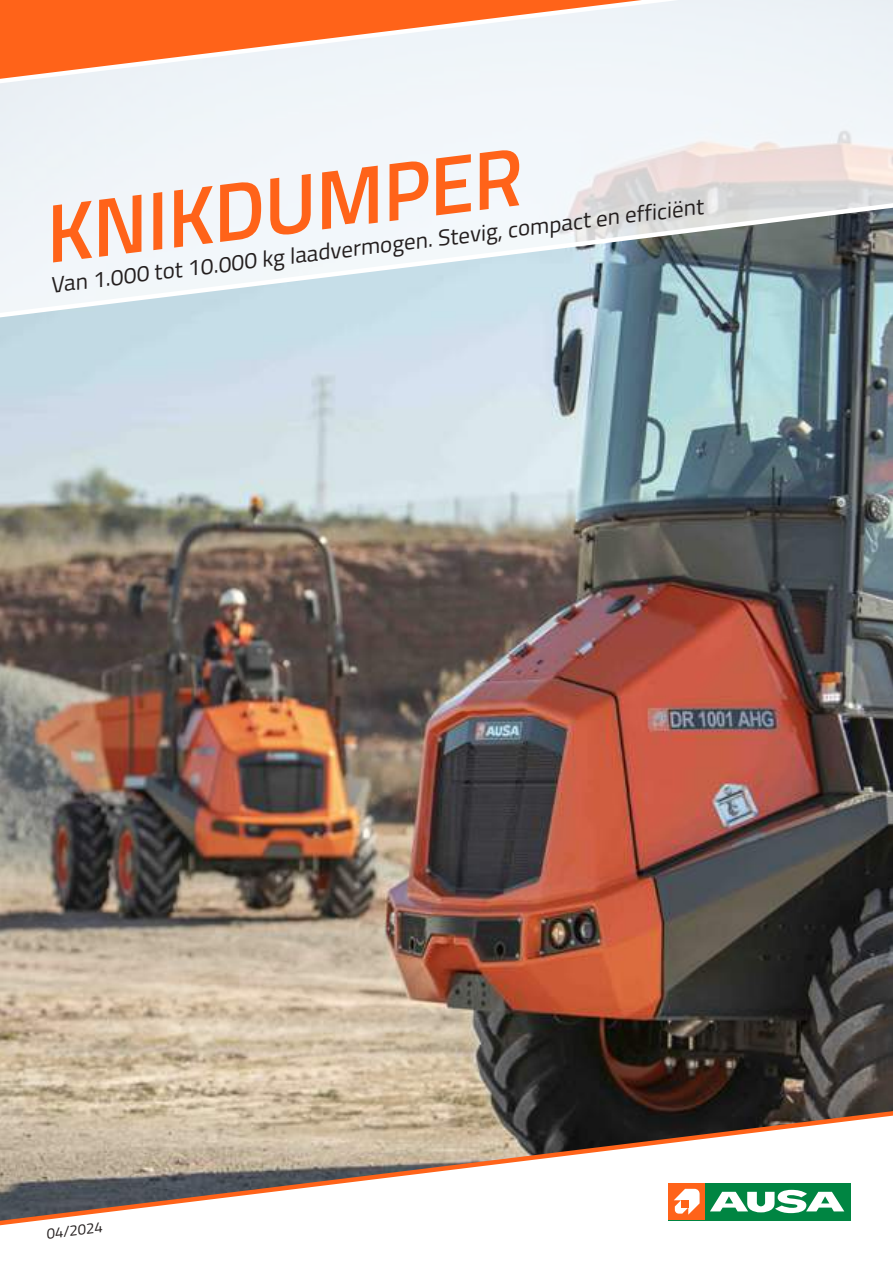
<style>
.page{position:relative;width:893px;height:1263px;background:#fff}
.page>*{position:absolute;margin:0;border:0;box-sizing:border-box;transform-origin:0 0}
.t1{font:600 82.5px "Titillium Web";color:#ff6319}
.t2{font:22.5px "Titillium Web";color:#241f1f}
.t3{font:15px "Titillium Web";color:#241f1f}
</style>
<div class="page">
<img style="left:0;top:322px;width:893px;height:785px">
<svg style="left:0;top:1107px;width:893px;height:119px"></svg>
<svg style="left:0;top:0;width:893px;height:199px;fill:#f1f5f9"></svg>
<svg style="left:0;top:0;width:844px;height:96px"></svg>
<svg style="left:0;top:199px;width:893px;height:123px"></svg>
<h1 class="t1" style="left:36px;top:173px;width:481px;rotate:-7deg">KNIKDUMPER</h1>
<p class="t2" style="left:48px;top:269px;width:659px;rotate:-7deg">Van 1.000 tot 10.000 kg laadvermogen. Stevig, compact en efficiënt</p>
<p class="t3" style="left:45px;top:1222px;width:58px;rotate:-7deg">04/2024</p>
</div>
